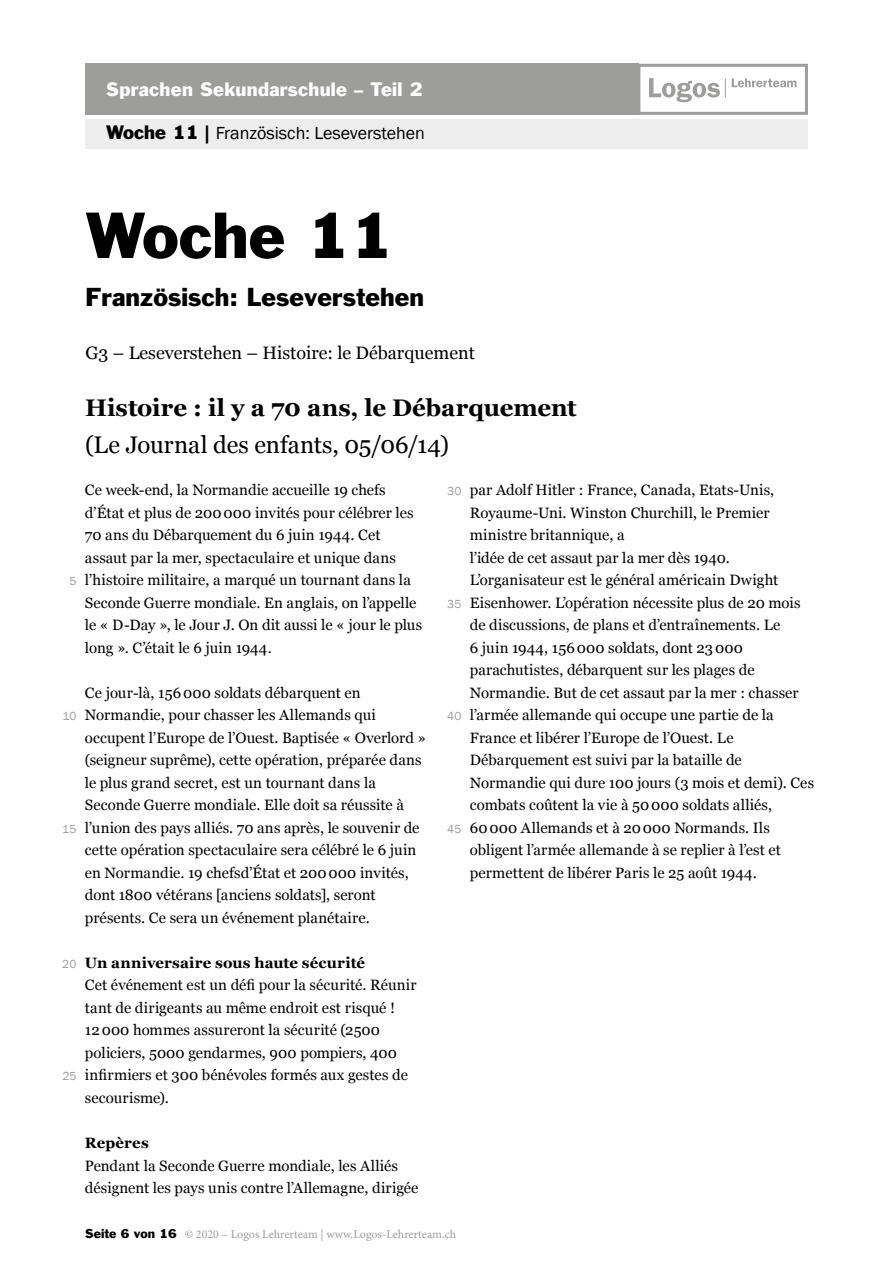
<style>
.page{position:relative;width:893px;height:1263px;background:#fff}
.page>*{position:absolute;margin:0;border:0;box-sizing:border-box;transform-origin:0 0}
.t1{font:60px "Franklin Gothic Std";color:#000}
.t2{font:700 24px "Georgia";letter-spacing:-.005em;color:#000}
.t3{font:24px "Georgia";color:#000}
.t4{font:24px "Franklin Gothic Std";color:#000}
.t5{font:18px "Georgia";color:#000}
.t6{font:18px "Franklin Gothic";color:#000}
.t7{font:18px "Franklin Gothic Std";letter-spacing:.015em;color:#fff}
.t8{font:15px/22.5px "Georgia";letter-spacing:.005em;color:#000}
.t9{font:700 15px "Georgia";letter-spacing:.01em;color:#000}
.t10{font:12px "Minion Pro";color:#9d9d9c}
.t11{font:12px "Franklin Gothic";letter-spacing:.01em;color:#9d9d9c}
.s1{font-family:"Franklin Gothic Std"}
.s2{font-family:"Franklin Gothic Std";color:#000}
</style>
<div class="page">
<div style="left:85px;top:119px;width:723px;height:30px;background:#ededed"></div>
<div style="left:85px;top:64px;width:554px;height:51px;background:#9d9d9c"></div>
<svg style="left:649px;top:78px;width:77px;height:24px"></svg>
<svg style="left:732px;top:78px;width:65px;height:9px"></svg>
<div style="left:637px;top:64px;width:171px;height:51px;border:3px solid #9d9d9c"></div>
<p class="t7" style="left:106px;top:78px;width:318px">Sprachen Sekundarschule – Teil 2</p>
<p class="t6" style="left:106px;top:122px;width:320px"><span class="s1">Woche 11 |</span> Französisch: Leseverstehen</p>
<p class="t11" style="left:69px;top:574px;width:9px">5</p>
<p class="t11" style="left:62px;top:709px;width:15px">10</p>
<p class="t11" style="left:62px;top:821px;width:16px">15</p>
<p class="t11" style="left:62px;top:956px;width:16px">20</p>
<p class="t11" style="left:62px;top:1069px;width:15px">25</p>
<h1 class="t1" style="left:85px;top:197px;width:310px">Woche 11</h1>
<h2 class="t4" style="left:85px;top:281px;width:340px">Französisch: Leseverstehen</h2>
<p class="t5" style="left:85px;top:339px;width:391px">G3 – Leseverstehen – Histoire: le Débarquement</p>
<h2 class="t2" style="left:85px;top:389px;width:493px">Histoire : il y a 70 ans, le Débarquement</h2>
<h2 class="t3" style="left:85px;top:427px;width:366px">(Le Journal des enfants, 05/06/14)</h2>
<p class="t8" style="left:85px;top:478px;width:339px">Ce week-end, la Normandie accueille 19 chefs d’État et plus de 200000 invités pour célébrer les 70 ans du Débarquement du 6 juin 1944. Cet assaut par la mer, spectaculaire et unique dans l’histoire militaire, a marqué un tournant dans la Seconde Guerre mondiale. En anglais, on l’appelle le « D-Day », le Jour J. On dit aussi le « jour le plus long ». C’était le 6 juin 1944.</p>
<p class="t8" style="left:85px;top:681px;width:343px">Ce jour-là, 156000 soldats débarquent en Normandie, pour chasser les Allemands qui occupent l’Europe de l’Ouest. Baptisée « Overlord » (seigneur suprême), cette opération, préparée dans le plus grand secret, est un tournant dans la Seconde Guerre mondiale. Elle doit sa réussite à l’union des pays alliés. 70 ans après, le souvenir de cette opération spectaculaire sera célébré le 6 juin en Normandie. 19 chefsd’État et 200000 invités, dont 1800 vétérans [anciens soldats], seront présents. Ce sera un événement planétaire.</p>
<p class="t9" style="left:85px;top:951px;width:282px">Un anniversaire sous haute sécurité</p>
<p class="t8" style="left:85px;top:973px;width:333px">Cet événement est un défi pour la sécurité. Réunir tant de dirigeants au même endroit est risqué !<br>12000 hommes assureront la sécurité (2500 policiers, 5000 gendarmes, 900 pompiers, 400 infirmiers et 300 bénévoles formés aux gestes de secourisme).</p>
<p class="t9" style="left:85px;top:1131px;width:65px">Repères</p>
<p class="t8" style="left:85px;top:1153px;width:335px">Pendant la Seconde Guerre mondiale, les Alliés désignent les pays unis contre l’Allemagne, dirigée</p>
<p class="t8" style="left:470px;top:478px;width:346px">par Adolf Hitler : France, Canada, Etats-Unis, Royaume-Uni. Winston Churchill, le Premier ministre britannique, a<br>l’idée de cet assaut par la mer dès 1940.<br>L’organisateur est le général américain Dwight Eisenhower. L’opération nécessite plus de 20 mois de discussions, de plans et d’entraînements. Le<br>6 juin 1944, 156000 soldats, dont 23000 parachutistes, débarquent sur les plages de Normandie. But de cet assaut par la mer : chasser l’armée allemande qui occupe une partie de la France et libérer l’Europe de l’Ouest. Le Débarquement est suivi par la bataille de Normandie qui dure 100 jours (3 mois et demi). Ces combats coûtent la vie à 50000 soldats alliés, 60000 Allemands et à 20000 Normands. Ils obligent l’armée allemande à se replier à l’est et permettent de libérer Paris le 25 août 1944.</p>
<p class="t11" style="left:447px;top:484px;width:16px">30</p>
<p class="t11" style="left:447px;top:596px;width:16px">35</p>
<p class="t11" style="left:447px;top:709px;width:16px">40</p>
<p class="t11" style="left:447px;top:821px;width:16px">45</p>
<p class="t10" style="left:85px;top:1226px;width:373px"><span class="s2">Seite 6 von 16</span> © 2020 – Logos Lehrerteam | www.Logos-Lehrerteam.ch</p>
</div>
